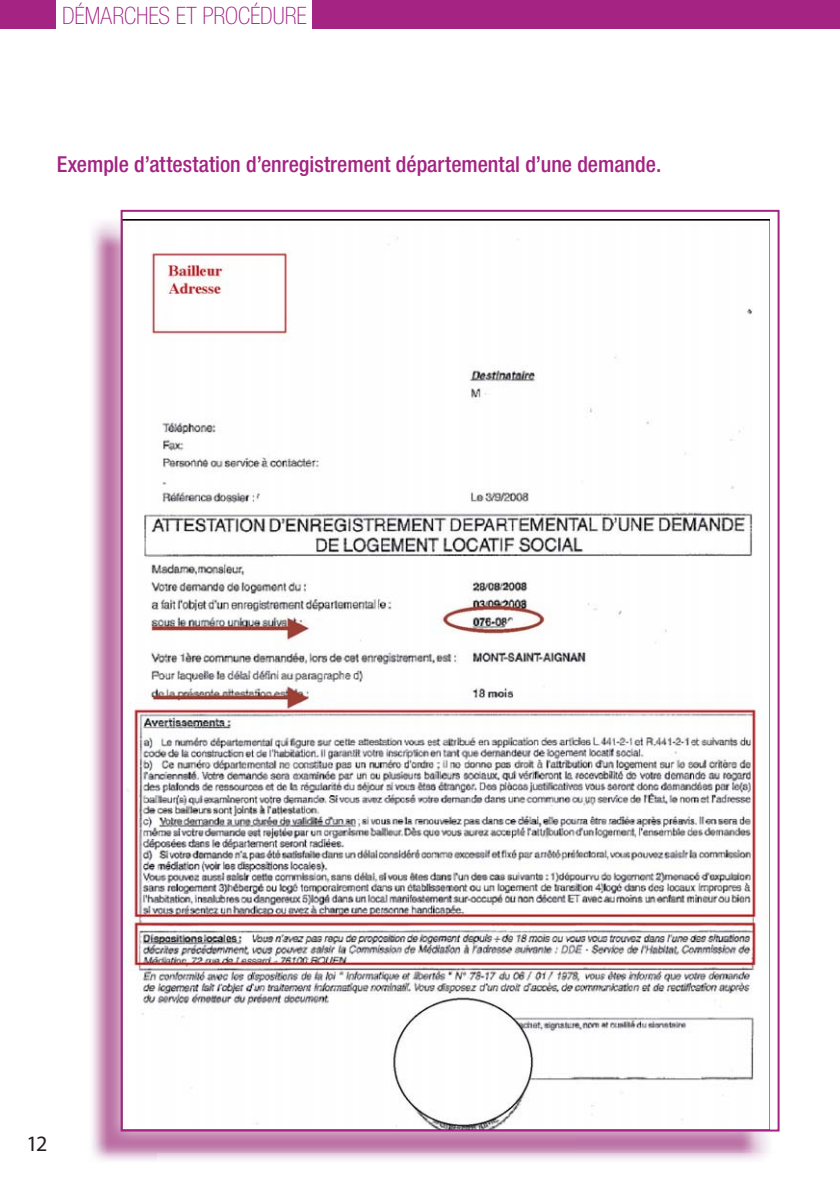
<style>
.page{position:relative;width:840px;height:1191px;background:#fff}
.page>*{position:absolute;margin:0;border:0;box-sizing:border-box;transform-origin:0 0}
.t1{font:100 condensed 24px "Helvetica Neue";color:#a42383}
.t2{font:500 condensed 22px "Helvetica Neue";color:#a42383}
.t3{font:22px "Myriad Pro";color:#231f20}
</style>
<div class="page">
<img style="left:92px;top:222px;width:65px;height:939px">
<img style="left:776px;top:264px;width:4px;height:868px">
<img style="left:107px;top:219px;width:669px;height:933px">
<img style="left:123px;top:219px;width:646px;height:909px">
<div style="left:0;top:0;width:839px;height:28px;background:#a42383"></div>
<div style="left:57px;top:0;width:255px;height:28px;background:#fff"></div>
<p class="t1" style="left:62px;top:7px;width:246px">DÉMARCHES ET PROCÉDURE</p>
<p class="t2" style="left:57px;top:157px;width:605px">Exemple d’attestation d’enregistrement départemental d’une demande.</p>
<p class="t3" style="left:26px;top:1135px;width:22px">12</p>
</div>
